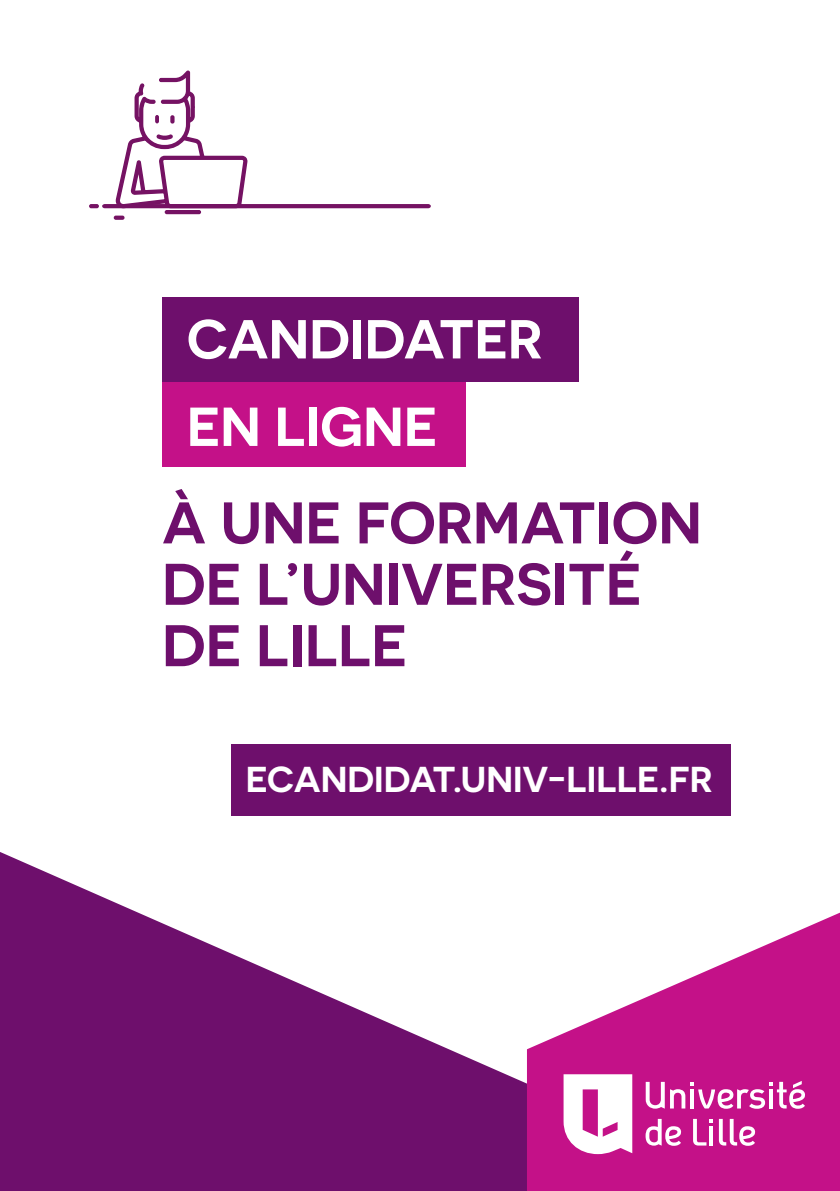
<style>
.page{position:relative;width:840px;height:1191px;background:#fff}
.page>*{position:absolute;margin:0;border:0;box-sizing:border-box;transform-origin:0 0}
.t1{font:600 58.6px/61.4px "Novecentosanswide";color:#6e0f6c}
.t2{font:600 54.8px/87.4px "Novecentosanswide";color:#fff}
.t3{font:600 36px "Novecentosanswide";color:#fff}
</style>
<div class="page">
<svg style="left:0;top:852px;width:526px;height:339px;fill:#6e0f6c"></svg>
<svg style="left:526px;top:913px;width:313px;height:278px;fill:#c41188"></svg>
<svg style="left:563px;top:1074px;width:69px;height:80px"></svg>
<svg style="left:645px;top:1118px;width:35px;height:27px"></svg>
<svg style="left:692px;top:1118px;width:62px;height:27px"></svg>
<svg style="left:645px;top:1080px;width:159px;height:28px"></svg>
<div style="left:162px;top:297px;width:416px;height:85px;background:#6e0f6c"></div>
<div style="left:162px;top:382px;width:303px;height:85px;background:#c41188"></div>
<div style="left:231px;top:744px;width:499px;height:71px;background:#6e0f6c"></div>
<div style="left:89px;top:204px;width:10px;height:4px;border:2px solid #751263"></div>
<div style="left:114px;top:216px;width:10px;height:4px;border:2px solid #751263"></div>
<div style="left:165px;top:210px;width:36px;height:4px;border:2px solid #751263"></div>
<svg style="left:90px;top:70px;width:341px;height:139px"></svg>
<p class="t2" style="left:187px;top:294px;width:357px">CANDIDATER<br>EN LIGNE</p>
<p class="t1" style="left:162px;top:491px;width:541px">À UNE FORMATION<br>DE L’UNIVERSITÉ<br>DE LILLE</p>
<p class="t3" style="left:246px;top:757px;width:468px">ECANDIDAT.UNIV-LILLE.FR</p>
</div>
